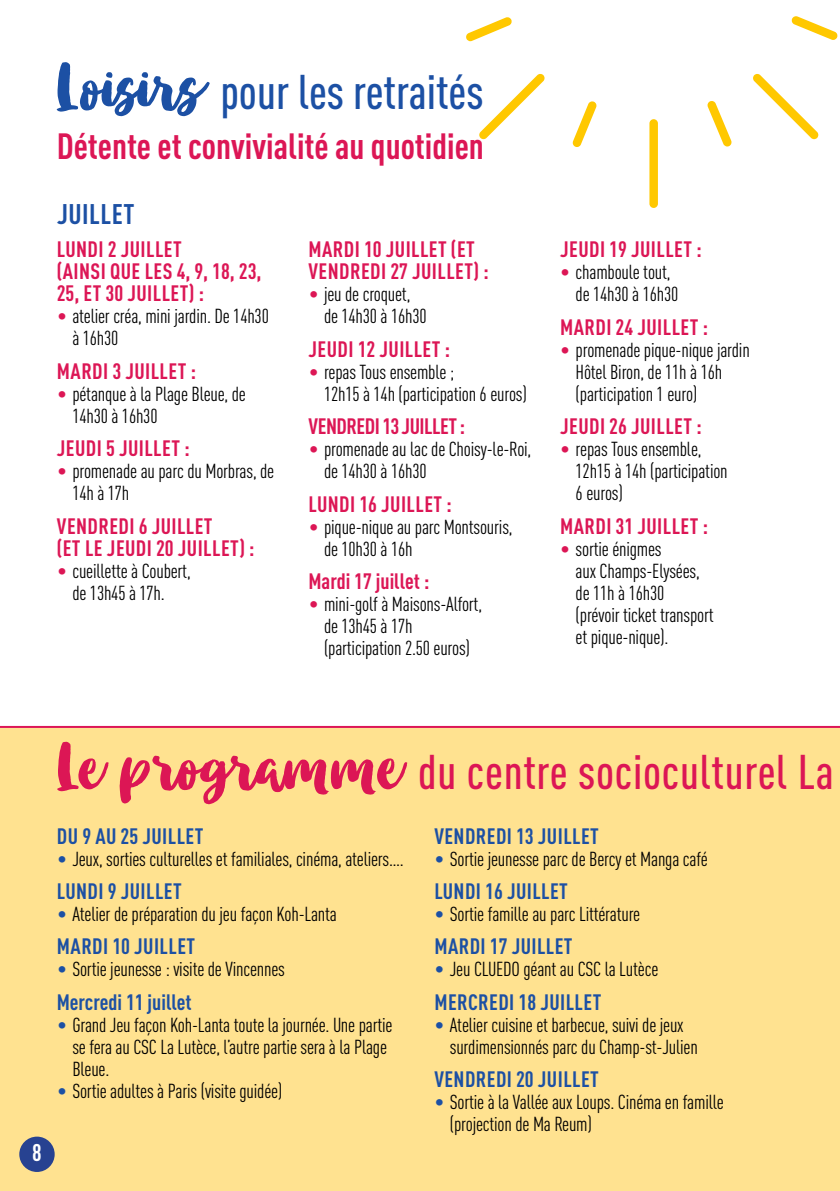
<style>
.page{position:relative;width:840px;height:1191px;background:#fff}
.page>*{position:absolute;margin:0;border:0;box-sizing:border-box;transform-origin:0 0}
.t1{font:500 condensed 48px "DIN Pro";letter-spacing:.015em;color:#dc1655}
.t2{font:500 condensed 48px "DIN Pro";color:#1c50a4}
.t3{font:700 condensed 36px "DIN Pro";color:#dc1655}
.t4{font:700 condensed 28px "DIN Pro";letter-spacing:.02em;color:#1c50a4}
.t5{font:700 condensed 23.8px "DIN Pro";color:#fff}
.t6{font:700 condensed 22px/22px "DIN Pro";letter-spacing:.02em;color:#dc1655}
.t7{font:700 condensed 22px "DIN Pro";letter-spacing:.02em;color:#1c50a4}
.t8{font:700 condensed 22px "DIN Pro";letter-spacing:-.02em;color:#dc1655}
.t9{font:700 condensed 22px "DIN Pro";color:#1c50a4}
.t10{font:700 condensed 22px "DIN Pro";color:#dc1655}
.t11{font:condensed 20px/22px "DIN Pro";letter-spacing:-.01em;color:#000}
.s1{font-family:"Ink Bandits Script";font-weight:400;font-stretch:normal;font-size:80px}
.s2{font-stretch:normal;color:#dc1655}
.s3{font-stretch:normal;color:#1c50a4}
</style>
<div class="page">
<div style="left:0;top:729px;width:839px;height:462px;background:#ffe290"></div>
<div style="left:19px;top:1136px;width:36px;height:36px;background:#274291;border-radius:50%"></div>
<hr style="left:0;top:726px;width:839px;height:2px;background:#dc1655">
<svg style="left:707px;top:101px;width:24px;height:45px"></svg>
<svg style="left:466px;top:17px;width:46px;height:24px"></svg>
<svg style="left:572px;top:101px;width:24px;height:46px"></svg>
<svg style="left:791px;top:16px;width:46px;height:24px"></svg>
<div style="left:649px;top:119px;width:8px;height:89px;background:#ffc800;border-radius:4px"></div>
<svg style="left:479px;top:74px;width:65px;height:65px"></svg>
<svg style="left:753px;top:74px;width:65px;height:65px"></svg>
<h1 class="t2" style="left:57px;top:57px;width:428px"><span class="s1">Loisirs</span> pour les retraités</h1>
<h2 class="t3" style="left:57px;top:119px;width:428px">Détente et convivialité au quotidien</h2>
<h3 class="t4" style="left:57px;top:193px;width:79px">JUILLET</h3>
<p class="t6" style="left:57px;top:237px;width:206px">LUNDI 2 JUILLET<br>(AINSI QUE LES 4, 9, 18, 23,<br>25, ET 30 JUILLET) :</p>
<p class="t11" style="left:72px;top:304px;width:198px;text-indent:-16px"><span class="s2">•</span> atelier créa, mini jardin. De 14h30 à 16h30</p>
<p class="t6" style="left:57px;top:358px;width:141px">MARDI 3 JUILLET :</p>
<p class="t11" style="left:72px;top:381px;width:175px;text-indent:-16px"><span class="s2">•</span> pétanque à la Plage Bleue, de<br>14h30 à 16h30</p>
<p class="t6" style="left:57px;top:435px;width:134px">JEUDI 5 JUILLET :</p>
<p class="t11" style="left:72px;top:459px;width:203px;text-indent:-16px"><span class="s2">•</span> promenade au parc du Morbras, de<br>14h à 17h</p>
<p class="t6" style="left:57px;top:513px;width:199px">VENDREDI 6 JUILLET<br>(ET LE JEUDI 20 JUILLET) :</p>
<p class="t11" style="left:57px;top:558px;width:135px;text-align:center"><span class="s2">•</span> cueillette à Coubert, de 13h45 à 17h.</p>
<p class="t6" style="left:308px;top:237px;width:181px">MARDI 10 JUILLET (ET<br>VENDREDI 27 JUILLET) :</p>
<p class="t11" style="left:324px;top:282px;width:104px;text-indent:-16px"><span class="s2">•</span> jeu de croquet, de 14h30 à 16h30</p>
<p class="t6" style="left:308px;top:336px;width:143px">JEUDI 12 JUILLET :</p>
<p class="t11" style="left:324px;top:359px;width:204px;text-indent:-16px"><span class="s2">•</span> repas Tous ensemble ;<br>12h15 à 14h (participation 6 euros)</p>
<p class="t8" style="left:308px;top:410px;width:158px">VENDREDI 13 JUILLET :</p>
<p class="t11" style="left:324px;top:437px;width:209px;text-indent:-16px"><span class="s2">•</span> promenade au lac de Choisy-le-Roi, de 14h30 à 16h30</p>
<p class="t6" style="left:308px;top:491px;width:145px">LUNDI 16 JUILLET :</p>
<p class="t11" style="left:324px;top:514px;width:190px;text-indent:-16px"><span class="s2">•</span> pique-nique au parc Montsouris, de 10h30 à 16h</p>
<p class="t10" style="left:308px;top:564px;width:122px">Mardi 17 juillet :</p>
<p class="t11" style="left:324px;top:591px;width:159px;text-indent:-16px"><span class="s2">•</span> mini-golf à Maisons-Alfort, de 13h45 à 17h (participation 2.50 euros)</p>
<p class="t6" style="left:560px;top:237px;width:143px">JEUDI 19 JUILLET :</p>
<p class="t11" style="left:575px;top:260px;width:104px;text-indent:-16px"><span class="s2">•</span> chamboule tout, de 14h30 à 16h30</p>
<p class="t6" style="left:560px;top:314px;width:149px">MARDI 24 JUILLET :</p>
<p class="t11" style="left:575px;top:337px;width:176px;text-indent:-16px"><span class="s2">•</span> promenade pique-nique jardin<br>Hôtel Biron, de 11h à 16h (participation 1 euro)</p>
<p class="t6" style="left:560px;top:413px;width:143px">JEUDI 26 JUILLET :</p>
<p class="t11" style="left:575px;top:437px;width:153px;text-indent:-16px"><span class="s2">•</span> repas Tous ensemble,<br>12h15 à 14h (participation<br>6 euros)</p>
<p class="t6" style="left:560px;top:513px;width:149px">MARDI 31 JUILLET :</p>
<p class="t11" style="left:575px;top:536px;width:139px;text-indent:-16px"><span class="s2">•</span> sortie énigmes<br>aux Champs-Elysées, de 11h à 16h30<br>(prévoir ticket transport et pique-nique).</p>
<p class="t5" style="left:32px;top:1135px;width:11px">8</p>
<h1 class="t1" style="left:57px;top:736px;width:777px"><span class="s1">Le programme</span> du centre socioculturel La</h1>
<p class="t7" style="left:57px;top:819px;width:148px">DU 9 AU 25 JUILLET</p>
<p class="t11" style="left:57px;top:846px;width:348px"><span class="s3">•</span> Jeux, sorties culturelles et familiales, cinéma, ateliers….</p>
<p class="t7" style="left:57px;top:874px;width:126px">LUNDI 9 JUILLET</p>
<p class="t11" style="left:57px;top:901px;width:281px"><span class="s3">•</span> Atelier de préparation du jeu façon Koh-Lanta</p>
<p class="t7" style="left:57px;top:930px;width:140px">MARDI 10 JUILLET</p>
<p class="t11" style="left:57px;top:957px;width:229px"><span class="s3">•</span> Sortie jeunesse : visite de Vincennes</p>
<p class="t9" style="left:57px;top:985px;width:136px">Mercredi 11 juillet</p>
<p class="t11" style="left:72px;top:1012px;width:321px;text-indent:-16px"><span class="s3">•</span> Grand Jeu façon Koh-Lanta toute la journée. Une partie se fera au CSC La Lutèce, l’autre partie sera à la Plage<br>Bleue.</p>
<p class="t11" style="left:57px;top:1078px;width:227px"><span class="s3">•</span> Sortie adultes à Paris (visite guidée)</p>
<p class="t7" style="left:434px;top:819px;width:166px">VENDREDI 13 JUILLET</p>
<p class="t11" style="left:434px;top:846px;width:275px"><span class="s3">•</span> Sortie jeunesse parc de Bercy et Manga café</p>
<p class="t7" style="left:434px;top:874px;width:135px">LUNDI 16 JUILLET</p>
<p class="t11" style="left:434px;top:901px;width:207px"><span class="s3">•</span> Sortie famille au parc Littérature</p>
<p class="t7" style="left:434px;top:930px;width:140px">MARDI 17 JUILLET</p>
<p class="t11" style="left:434px;top:957px;width:225px"><span class="s3">•</span> Jeu CLUEDO géant au CSC la Lutèce</p>
<p class="t7" style="left:434px;top:985px;width:168px">MERCREDI 18 JUILLET</p>
<p class="t11" style="left:449px;top:1012px;width:249px;text-indent:-16px"><span class="s3">•</span> Atelier cuisine et barbecue, suivi de jeux surdimensionnés parc du Champ-st-Julien</p>
<p class="t7" style="left:434px;top:1062px;width:166px">VENDREDI 20 JUILLET</p>
<p class="t11" style="left:449px;top:1089px;width:275px;text-indent:-16px"><span class="s3">•</span> Sortie à la Vallée aux Loups. Cinéma en famille (projection de Ma Reum)</p>
</div>
